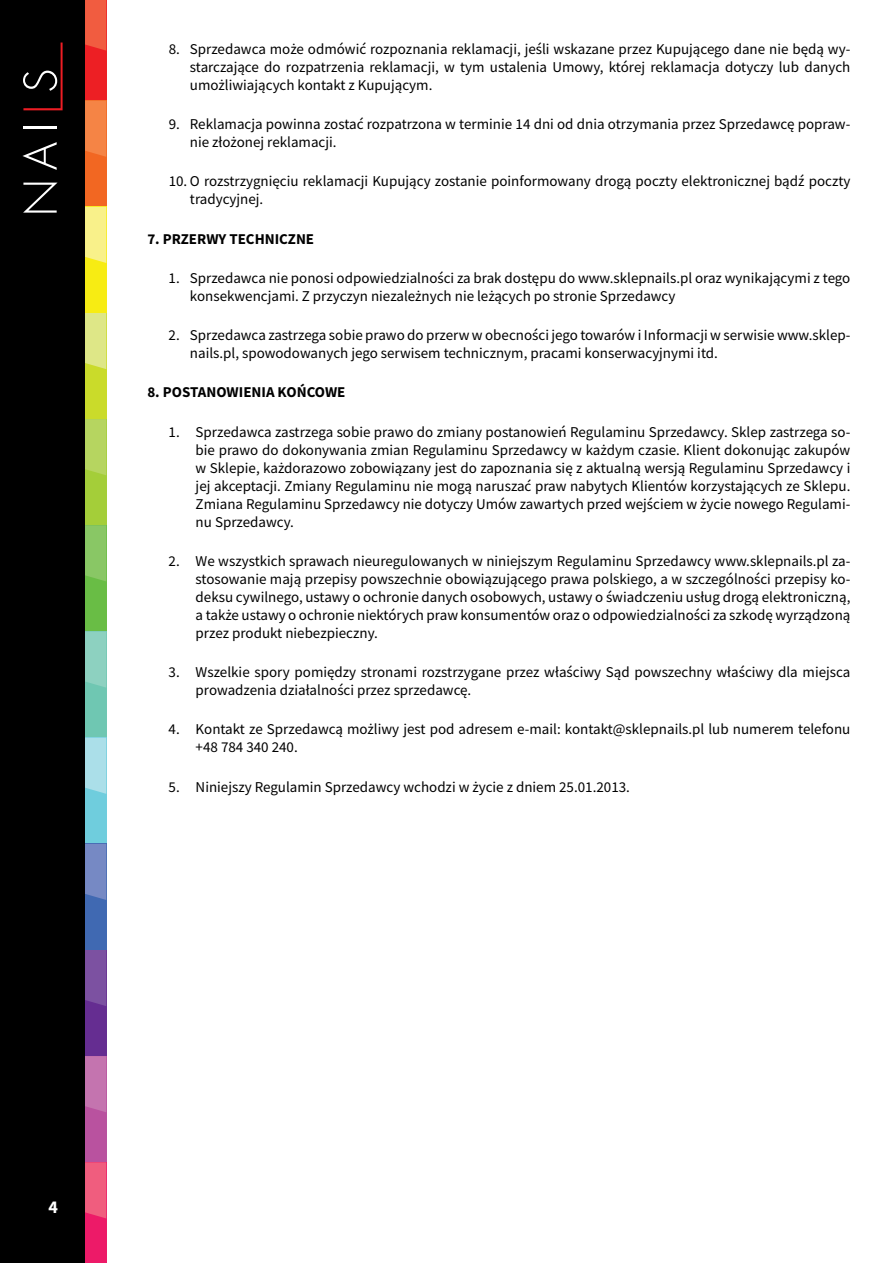
<style>
.page{position:relative;width:893px;height:1263px;background:#fff}
.page>*{position:absolute;margin:0;border:0;box-sizing:border-box;transform-origin:0 0}
.t1{font:700 18px "Source Sans Pro";color:#fff}
.t2{font:15px/18px "Source Sans Pro";color:#000}
.t3{font:700 15px "Source Sans Pro";color:#000}
</style>
<div class="page">
<div style="left:0;top:0;width:85px;height:1263px;background:#000"></div>
<div style="left:85px;top:0;width:21px;height:101px;background:#ed1f24"></div>
<div style="left:85px;top:101px;width:21px;height:106px;background:#f26722"></div>
<div style="left:85px;top:207px;width:21px;height:106px;background:#f7ec13"></div>
<div style="left:85px;top:313px;width:21px;height:106px;background:#cadb2a"></div>
<div style="left:85px;top:419px;width:21px;height:106px;background:#a4ce39"></div>
<div style="left:85px;top:525px;width:21px;height:106px;background:#69bd45"></div>
<div style="left:85px;top:631px;width:21px;height:107px;background:#6fc7b2"></div>
<div style="left:85px;top:738px;width:21px;height:106px;background:#6fcddd"></div>
<div style="left:85px;top:844px;width:21px;height:106px;background:#4069b2"></div>
<div style="left:85px;top:950px;width:21px;height:106px;background:#652d91"></div>
<div style="left:85px;top:1056px;width:21px;height:106px;background:#b9529f"></div>
<div style="left:85px;top:1162px;width:21px;height:101px;background:#ed1a68"></div>
<svg style="left:85px;top:0;width:21px;height:51px"></svg>
<svg style="left:85px;top:101px;width:21px;height:56px"></svg>
<svg style="left:85px;top:207px;width:21px;height:56px"></svg>
<svg style="left:85px;top:313px;width:21px;height:56px"></svg>
<svg style="left:85px;top:419px;width:21px;height:56px"></svg>
<svg style="left:85px;top:525px;width:21px;height:56px"></svg>
<svg style="left:85px;top:631px;width:21px;height:57px"></svg>
<svg style="left:85px;top:738px;width:21px;height:56px"></svg>
<svg style="left:85px;top:844px;width:21px;height:56px"></svg>
<svg style="left:85px;top:950px;width:21px;height:56px"></svg>
<svg style="left:85px;top:1056px;width:21px;height:56px"></svg>
<svg style="left:85px;top:1162px;width:21px;height:56px"></svg>
<svg style="left:23px;top:183px;width:34px;height:30px"></svg>
<svg style="left:22px;top:142px;width:35px;height:28px"></svg>
<hr style="left:23px;top:126px;width:34px;height:2px;background:#fff">
<svg style="left:23px;top:43px;width:40px;height:67px"></svg>
<p class="t2" style="left:190px;top:40px;width:662px;text-align:justify;text-indent:-21px">8. Sprzedawca może odmówić rozpoznania reklamacji, jeśli wskazane przez Kupującego dane nie będą wy&shy;starczające do rozpatrzenia reklamacji, w tym ustalenia Umowy, której reklamacja dotyczy lub danych umożliwiających kontakt z Kupującym.</p>
<p class="t2" style="left:190px;top:115px;width:662px;text-indent:-21px">9. Reklamacja powinna zostać rozpatrzona w terminie 14 dni od dnia otrzymania przez Sprzedawcę popraw&shy;nie złożonej reklamacji.</p>
<p class="t2" style="left:190px;top:172px;width:662px;text-indent:-21px">10. O rozstrzygnięciu reklamacji Kupujący zostanie poinformowany drogą poczty elektronicznej bądź poczty tradycyjnej.</p>
<p class="t3" style="left:147px;top:228px;width:168px">7. PRZERWY TECHNICZNE</p>
<p class="t2" style="left:190px;top:269px;width:662px;text-indent:-21px">1. Sprzedawca nie ponosi odpowiedzialności za brak dostępu do www.sklepnails.pl oraz wynikającymi z tego konsekwencjami. Z przyczyn niezależnych nie leżących po stronie Sprzedawcy</p>
<p class="t2" style="left:190px;top:326px;width:662px;text-indent:-21px">2. Sprzedawca zastrzega sobie prawo do przerw w obecności jego towarów i Informacji w serwisie www.sklep&shy;nails.pl, spowodowanych jego serwisem technicznym, pracami konserwacyjnymi itd.</p>
<p class="t3" style="left:147px;top:382px;width:200px">8. POSTANOWIENIA KOŃCOWE</p>
<p class="t2" style="left:196px;top:422px;width:656px;text-align:justify;text-indent:-27px">1. Sprzedawca zastrzega sobie prawo do zmiany postanowień Regulaminu Sprzedawcy. Sklep zastrzega so&shy;bie prawo do dokonywania zmian Regulaminu Sprzedawcy w każdym czasie. Klient dokonując zakupów w Sklepie, każdorazowo zobowiązany jest do zapoznania się z aktualną wersją Regulaminu Sprzedawcy i jej akceptacji. Zmiany Regulaminu nie mogą naruszać praw nabytych Klientów korzystających ze Sklepu.<br>Zmiana Regulaminu Sprzedawcy nie dotyczy Umów zawartych przed wejściem w życie nowego Regulami&shy;nu Sprzedawcy.</p>
<p class="t2" style="left:196px;top:552px;width:656px;text-align:justify;text-indent:-27px">2. We wszystkich sprawach nieuregulowanych w niniejszym Regulaminu Sprzedawcy www.sklepnails.pl za&shy;stosowanie mają przepisy powszechnie obowiązującego prawa polskiego, a w szczególności przepisy ko&shy;deksu cywilnego, ustawy o ochronie danych osobowych, ustawy o świadczeniu usług drogą elektroniczną, a także ustawy o ochronie niektórych praw konsumentów oraz o odpowiedzialności za szkodę wyrządzoną przez produkt niebezpieczny.</p>
<p class="t2" style="left:196px;top:663px;width:656px;text-indent:-27px">3. Wszelkie spory pomiędzy stronami rozstrzygane przez właściwy Sąd powszechny właściwy dla miejsca prowadzenia działalności przez sprzedawcę.</p>
<p class="t2" style="left:196px;top:720px;width:656px;text-indent:-27px">4. Kontakt ze Sprzedawcą możliwy jest pod adresem e-mail: kontakt@sklepnails.pl lub numerem telefonu +48 784 340 240.</p>
<p class="t2" style="left:169px;top:778px;width:463px">5. Niniejszy Regulamin Sprzedawcy wchodzi w życie z dniem 25.01.2013.</p>
<p class="t1" style="left:48px;top:1194px;width:11px">4</p>
</div>
